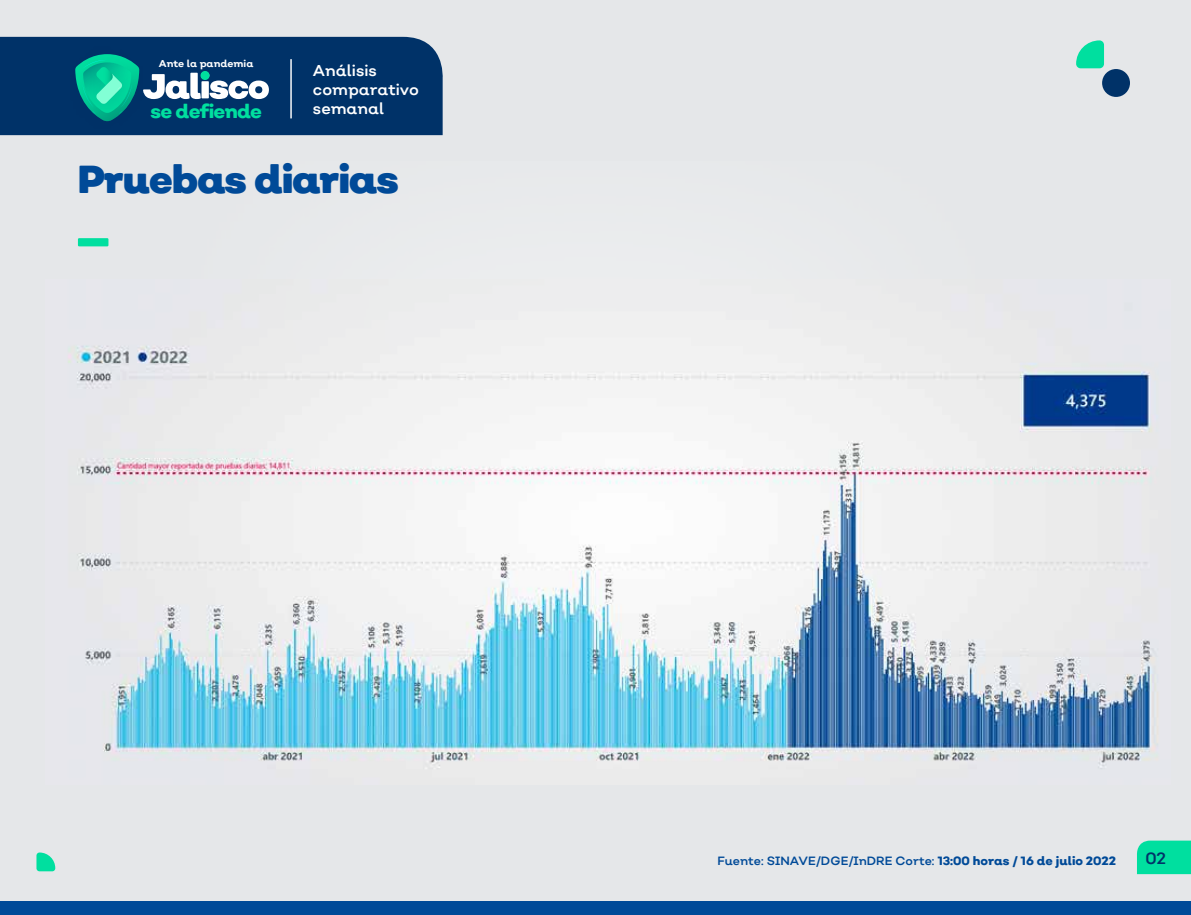
<style>
.page{position:relative;width:1191px;height:915px;background:#fff}
.page>*{position:absolute;margin:0;border:0;box-sizing:border-box;transform-origin:0 0}
.t1{font:900 50.7px "Nutmeg";color:#00df9f}
.t2{font:900 39px "Nutmeg";letter-spacing:-.03em;color:#004a98}
.t3{font:800 19.2px "Nutmeg";letter-spacing:-.04em;color:#00df9f}
.t4{font:16.35px "Nutmeg";color:#003268}
.t5{font:15.75px/18.9px "Nutmeg";color:#fff}
.t6{font:12px "Nutmeg";color:#004a98}
.t7{font:700 9.9px "Nutmeg";color:#fff}
.s1{font-weight:800}
</style>
<div class="page">
<div style="left:0;top:0;width:1191px;height:914px;background:#e5e7e9"></div>
<div style="left:0;top:901px;width:1191px;height:13px;background:#004a98"></div>
<div style="left:0;top:37px;width:443px;height:98px;background:#003268"></div>
<hr style="left:290px;top:59px;width:2px;height:59px;background:#fff">
<div style="left:1137px;top:840px;width:54px;height:33px;background:#00df9f"></div>
<div style="left:41px;top:36px;width:134px;height:100px;background:#003268"></div>
<svg style="left:75px;top:54px;width:194px;height:67px;background:#247388"></svg>
<svg style="left:1076px;top:40px;width:28px;height:28px"></svg>
<div style="left:36px;top:852px;width:19px;height:19px;background:#00df9f;border-radius:3px"></div>
<div style="left:1102px;top:69px;width:28px;height:28px;background:#003268;border-radius:14px"></div>
<img style="left:68px;top:312px;width:1090px;height:457px">
<p class="t7" style="left:159px;top:57px;width:96px">Ante la pandemia</p>
<h3 class="t3" style="left:151px;top:99px;width:113px">se defiende</h3>
<h3 class="t5" style="left:313px;top:61px;width:107px">Análisis comparativo semanal</h3>
<h2 class="t2" style="left:78px;top:154px;width:322px">Pruebas diarias</h2>
<h1 class="t1" style="left:78px;top:182px;width:32px">_</h1>
<p class="t6" style="left:717px;top:852px;width:400px">Fuente: SINAVE/DGE/InDRE Corte: <span class="s1">13:00 horas / 16 de julio 2022</span></p>
<h3 class="t4" style="left:1145px;top:847px;width:22px">02</h3>
</div>
